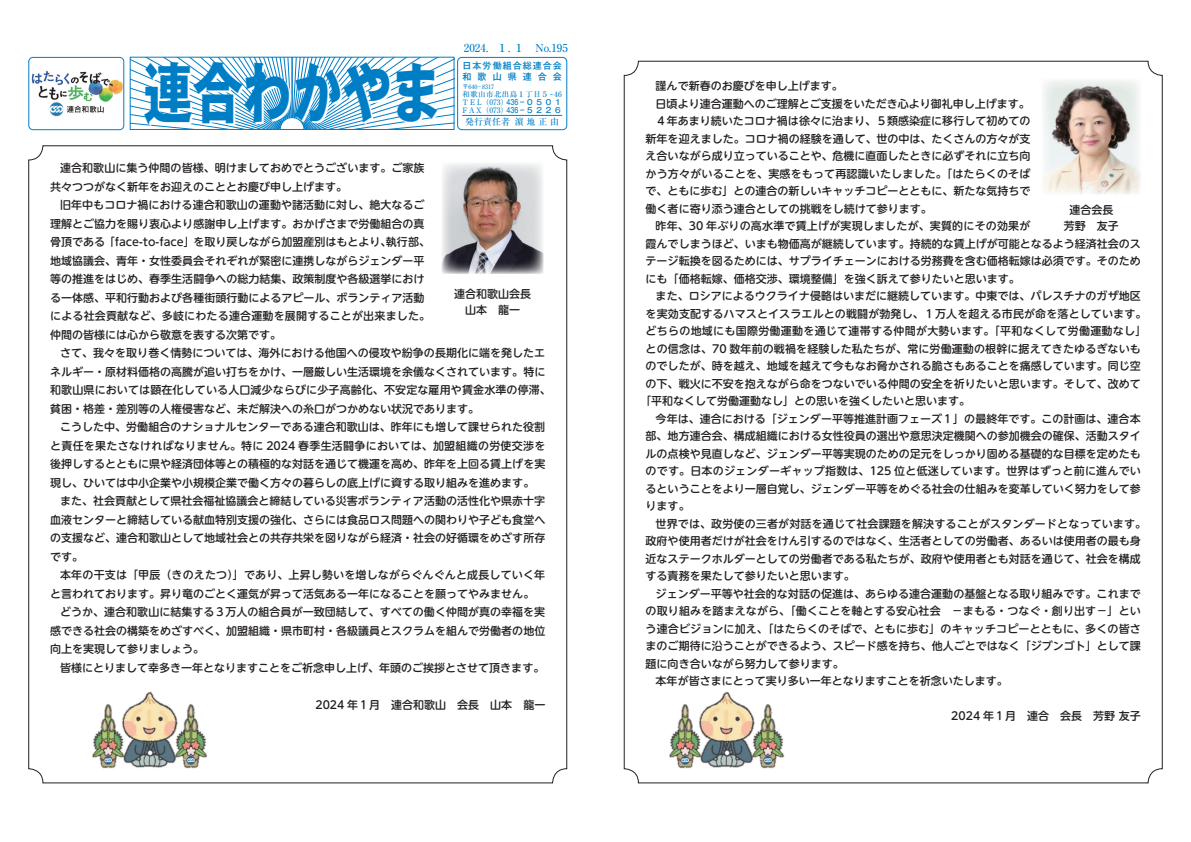
<style>
.page{position:relative;width:1191px;height:842px;background:#fff}
.page>*{position:absolute;margin:0;border:0;box-sizing:border-box;transform-origin:0 0}
.t1{font:700 66px "Gothic MB101 Pro";color:#007ec5;scale:.75 1}
.t2{font:500 11px/18.5px "UD Shin M Go Pro";color:#231f20}
.t3{font:500 11px "UD Shin M Go Pro";letter-spacing:.025em;color:#231f20}
.t4{font:500 11px "Shin M Go Pro";color:#231f20}
.t5{font:500 11px "Ryumin Pro";color:#007ec5}
.t6{font:500 9px/11px "Gothic MB101 Pro";letter-spacing:.115em;color:#007ec5}
.t7{font:500 9px "Ryumin Pro";letter-spacing:.155em;color:#007ec5}
.t8{font:500 7.5px/8px "Ryumin Pro";letter-spacing:.05em;color:#007ec5;text-align:justify}
.t9{font:500 6px "Ryumin Pro";color:#007ec5}
.s1{font-family:"Gothic MB101 Pro"}
</style>
<div class="page">
<img style="left:31px;top:68px;width:94px;height:50px">
<div style="left:457px;top:57px;width:110px;height:73px;border:1px solid #007ec5;border-radius:4px"></div>
<hr style="left:462px;top:115px;width:100px;height:1px;background:#007ec5">
<svg style="left:132px;top:59px;width:320px;height:69px"></svg>
<div style="left:130px;top:57px;width:324px;height:73px;border:1px solid #007ec5"></div>
<div style="left:28px;top:57px;width:96px;height:73px;border:1px solid #007ec5;border-radius:4px"></div>
<img style="left:442px;top:163px;width:101px;height:111px">
<img style="left:92px;top:691px;width:116px;height:78px">
<img style="left:1043px;top:80px;width:98px;height:114px">
<img style="left:669px;top:691px;width:116px;height:78px">
<p class="t1" style="left:144px;top:38px;width:397px">連合わかやま</p>
<p class="t5" style="left:464px;top:39px;width:105px">2024．１．１　No.195</p>
<p class="t6" style="left:462px;top:59px;width:101px">日本労働組合総連合会和歌山県連合会</p>
<p class="t9" style="left:462px;top:82px;width:33px">〒640－8317</p>
<p class="t8" style="left:462px;top:90px;width:101px">和歌山市北出島１丁目５－46<br>TE L（073）<span class="s1">436 －０５０１<br></span>FA X（073）<span class="s1">436 －５２２６</span></p>
<p class="t7" style="left:465px;top:114px;width:95px">発行責任者濵地正由</p>
<p class="t2" style="left:50px;top:158px;width:376px;text-indent:10px">連合和歌山に集う仲間の皆様、明けましておめでとうございます。ご家族共々つつがなく新年をお迎えのこととお慶び申し上げます。</p>
<p class="t2" style="left:50px;top:195px;width:381px;text-indent:10px">旧年中もコロナ禍における連合和歌山の運動や諸活動に対し、絶大なるご理解とご協力を賜り衷心より感謝申し上げます。おかげさまで労働組合の真骨頂である「face-to-face」を取り戻しながら加盟産別はもとより、執行部、地域協議会、青年・女性委員会それぞれが緊密に連携しながらジェンダー平等の推進をはじめ、春季生活闘争への総力結集、政策制度や各級選挙における一体感、平和行動および各種街頭行動によるアピール、ボランティア活動による社会貢献など、多岐にわたる連合運動を展開することが出来ました。仲間の皆様には心から敬意を表する次第です。</p>
<p class="t2" style="left:50px;top:343px;width:502px;text-indent:10px">さて、我々を取り巻く情勢については、海外における他国への侵攻や紛争の長期化に端を発したエネルギー・原材料価格の高騰が追い打ちをかけ、一層厳しい生活環境を余儀なくされています。特に和歌山県においては顕在化している人口減少ならびに少子高齢化、不安定な雇用や賃金水準の停滞、貧困・格差・差別等の人権侵害など、未だ解決への糸口がつかめない状況であります。</p>
<p class="t2" style="left:50px;top:417px;width:497px;text-align:justify;text-indent:10px">こうした中、労働組合のナショナルセンターである連合和歌山は、昨年にも増して課せられた役割と責任を果たさなければなりません。特に 2024 春季生活闘争においては、加盟組織の労使交渉を後押しするとともに県や経済団体等との積極的な対話を通じて機運を高め、昨年を上回る賃上げを実現し、ひいては中小企業や小規模企業で働く方々の暮らしの底上げに資する取り組みを進めます。</p>
<p class="t2" style="left:50px;top:491px;width:497px;text-align:justify;text-indent:10px">また、社会貢献として県社会福祉協議会と締結している災害ボランティア活動の活性化や県赤十字血液センターと締結している献血特別支援の強化、さらには食品ロス問題への関わりや子ども食堂への支援など、連合和歌山として地域社会との共存共栄を図りながら経済・社会の好循環をめざす所存です。</p>
<p class="t2" style="left:50px;top:565px;width:496px;text-indent:10px">本年の干支は「甲辰（きのえたつ）」であり、上昇し勢いを増しながらぐんぐんと成長していく年と言われております。昇り竜のごとく運気が昇って活気ある一年になることを願ってやみません。</p>
<p class="t2" style="left:50px;top:602px;width:497px;text-align:justify;text-indent:10px">どうか、連合和歌山に結集する３万人の組合員が一致団結して、すべての働く仲間が真の幸福を実感できる社会の構築をめざすべく、加盟組織・県市町村・各級議員とスクラムを組んで労働者の地位向上を実現して参りましょう。</p>
<p class="t2" style="left:60px;top:658px;width:486px">皆様にとりまして幸多き一年となりますことをご祈念申し上げ、年頭のご挨拶とさせて頂きます。</p>
<p class="t2" style="left:315px;top:695px;width:231px">2024 年１月　連合和歌山　会長　山本　龍一</p>
<p class="t4" style="left:454px;top:285px;width:78px">連合和歌山会長</p>
<p class="t4" style="left:465px;top:301px;width:56px">山本　龍一</p>
<p class="t2" style="left:655px;top:76px;width:188px">謹んで新春のお慶びを申し上げます。</p>
<p class="t2" style="left:655px;top:94px;width:375px">日頃より連合運動へのご理解とご支援をいただき心より御礼申し上げます。</p>
<p class="t2" style="left:645px;top:112px;width:386px;line-height:17.5px;text-align:justify;text-indent:10px">４年あまり続いたコロナ禍は徐々に治まり、５類感染症に移行して初めての新年を迎えました。コロナ禍の経験を通して、世の中は、たくさんの方々が支え合いながら成り立っていることや、危機に直面したときに必ずそれに立ち向かう方々がいることを、実感をもって再認識いたしました。「はたらくのそばで、ともに歩む」との連合の新しいキャッチコピーとともに、新たな気持ちで働く者に寄り添う連合としての挑戦をし続けて参ります。</p>
<p class="t2" style="left:645px;top:217px;width:496px;line-height:17.5px;text-indent:10px">昨年、30 年ぶりの高水準で賃上げが実現しましたが、実質的にその効果が<br>霞んでしまうほど、いまも物価高が継続しています。持続的な賃上げが可能となるよう経済社会のステージ転換を図るためには、サプライチェーンにおける労務費を含む価格転嫁は必須です。そのためにも「価格転嫁、価格交渉、環境整備」を強く訴えて参りたいと思います。</p>
<p class="t2" style="left:655px;top:286px;width:486px">また、ロシアによるウクライナ侵略はいまだに継続しています。中東では、パレスチナのガザ地区</p>
<p class="t2" style="left:645px;top:304px;width:502px">を実効支配するハマスとイスラエルとの戦闘が勃発し、１万人を超える市民が命を落としています。</p>
<p class="t3" style="left:645px;top:322px;width:502px">どちらの地域にも国際労働運動を通じて連帯する仲間が大勢います。「平和なくして労働運動なし」</p>
<p class="t2" style="left:645px;top:339px;width:497px">との信念は、70 数年前の戦禍を経験した私たちが、常に労働運動の根幹に据えてきたゆるぎないも</p>
<p class="t2" style="left:645px;top:356px;width:496px">のでしたが、時を越え、地域を越えて今もなお脅かされる脆さもあることを痛感しています。同じ空</p>
<p class="t2" style="left:645px;top:374px;width:496px">の下、戦火に不安を抱えながら命をつないでいる仲間の安全を祈りたいと思います。そして、改めて</p>
<p class="t2" style="left:640px;top:391px;width:331px">「平和なくして労働運動なし」との思いを強くしたいと思います。</p>
<p class="t2" style="left:645px;top:409px;width:497px;line-height:17.5px;text-align:justify;text-indent:10px">今年は、連合における「ジェンダー平等推進計画フェーズ１」の最終年です。この計画は、連合本部、地方連合会、構成組織における女性役員の選出や意思決定機関への参加機会の確保、活動スタイルの点検や見直しなど、ジェンダー平等実現のための足元をしっかり固める基礎的な目標を定めたものです。日本のジェンダーギャップ指数は、125 位と低迷しています。世界はずっと前に進んでいるということをより一層自覚し、ジェンダー平等をめぐる社会の仕組みを変革していく努力をして参ります。</p>
<p class="t2" style="left:645px;top:514px;width:502px;line-height:17.5px;text-indent:10px">世界では、政労使の三者が対話を通じて社会課題を解決することがスタンダードとなっています。政府や使用者だけが社会をけん引するのではなく、生活者としての労働者、あるいは使用者の最も身近なステークホルダーとしての労働者である私たちが、政府や使用者とも対話を通じて、社会を構成する責務を果たして参りたいと思います。</p>
<p class="t2" style="left:645px;top:584px;width:497px;line-height:17.5px;text-align:justify;text-indent:10px">ジェンダー平等や社会的な対話の促進は、あらゆる連合運動の基盤となる取り組みです。これまでの取り組みを踏まえながら、「働くことを軸とする安心社会　－まもる・つなぐ・創り出す－」という連合ビジョンに加え、「はたらくのそばで、ともに歩む」のキャッチコピーとともに、多くの皆さまのご期待に沿うことができるよう、スピード感を持ち、他人ごとではなく「ジブンゴト」として課題に向き合いながら努力して参ります。</p>
<p class="t2" style="left:655px;top:671px;width:353px">本年が皆さまにとって実り多い一年となりますことを祈念いたします。</p>
<p class="t2" style="left:951px;top:706px;width:191px">2024 年１月　連合　会長　芳野 友子</p>
<p class="t4" style="left:1069px;top:201px;width:45px">連合会長</p>
<p class="t4" style="left:1064px;top:217px;width:56px">芳野　友子</p>
</div>
